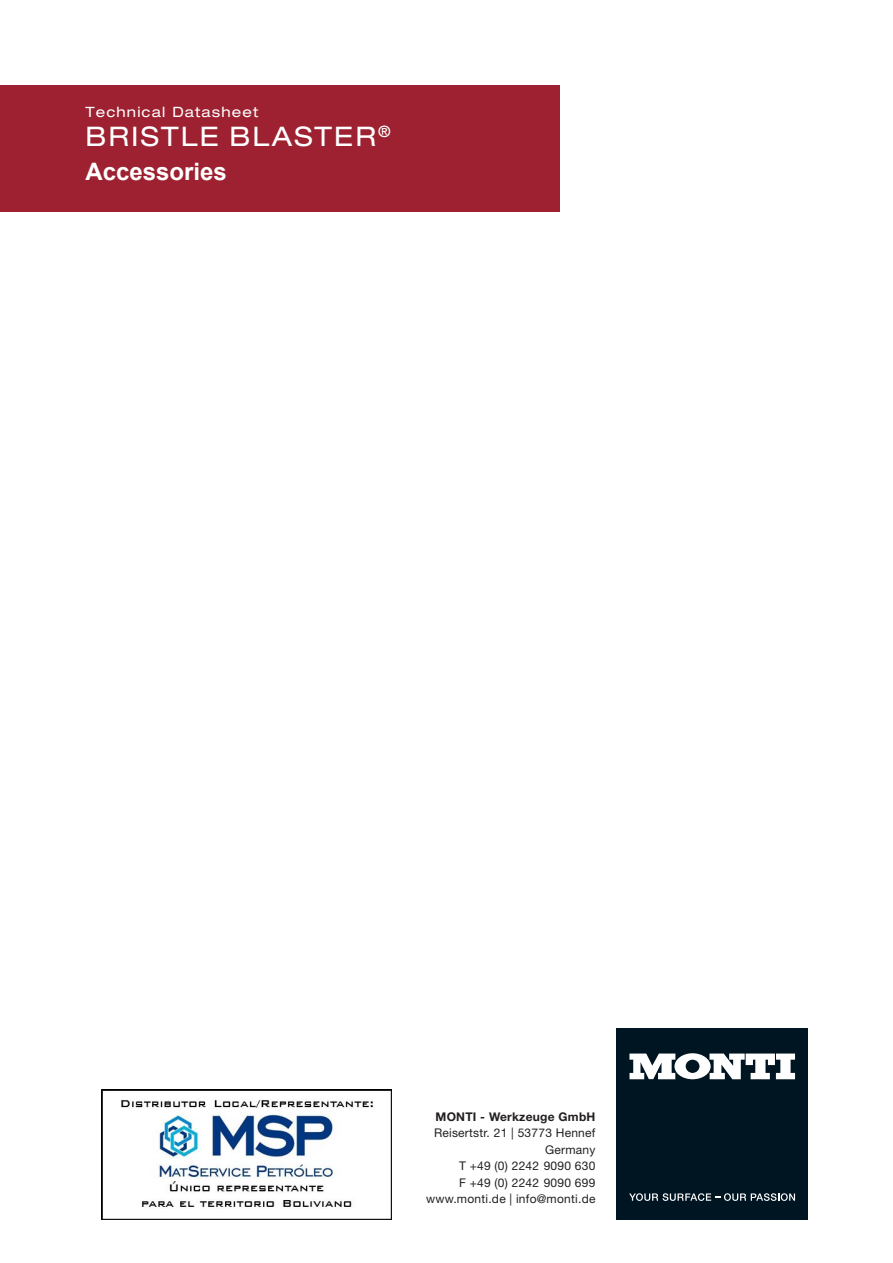
<style>
.page{position:relative;width:893px;height:1263px;background:#fff}
.page>*{position:absolute;margin:0;border:0;box-sizing:border-box;transform-origin:0 0}
.t1{font:expanded 27px "Helvetica Neue LT Std";letter-spacing:.08em;color:#fff}
.t2{font:700 24px "Arial";color:#fff}
.t3{font:expanded 14.25px "Helvetica Neue LT Std";letter-spacing:.08em;color:#fff}
.t4{font:12px/16.5px "Helvetica Neue LT Std";letter-spacing:.02em;color:#231f20;text-align:right}
.t5{font:700 12px "Helvetica Neue LT Std";letter-spacing:.02em;color:#231f20}
</style>
<div class="page">
<div style="left:617px;top:1028px;width:191px;height:191px;background:#001522"></div>
<svg style="left:629px;top:1053px;width:166px;height:26px"></svg>
<svg style="left:629px;top:1193px;width:166px;height:8px"></svg>
<div style="left:0;top:85px;width:560px;height:126px;background:#9d2130"></div>
<img style="left:102px;top:1089px;width:290px;height:131px">
<p class="t3" style="left:85px;top:104px;width:175px">Technical Datasheet</p>
<p class="t1" style="left:85px;top:120px;width:307px">BRISTLE BLASTER<sup>®</sup></p>
<p class="t2" style="left:85px;top:154px;width:143px">Accessories</p>
<p class="t5" style="left:436px;top:1109px;width:161px">MONTI - Werkzeuge GmbH</p>
<p class="t4" style="left:426px;top:1125px;width:171px">Reisertstr. 21 | 53773 Hennef<br>Germany<br>T +49 (0) 2242 9090 630<br>F +49 (0) 2242 9090 699 www.monti.de | info@monti.de</p>
</div>
